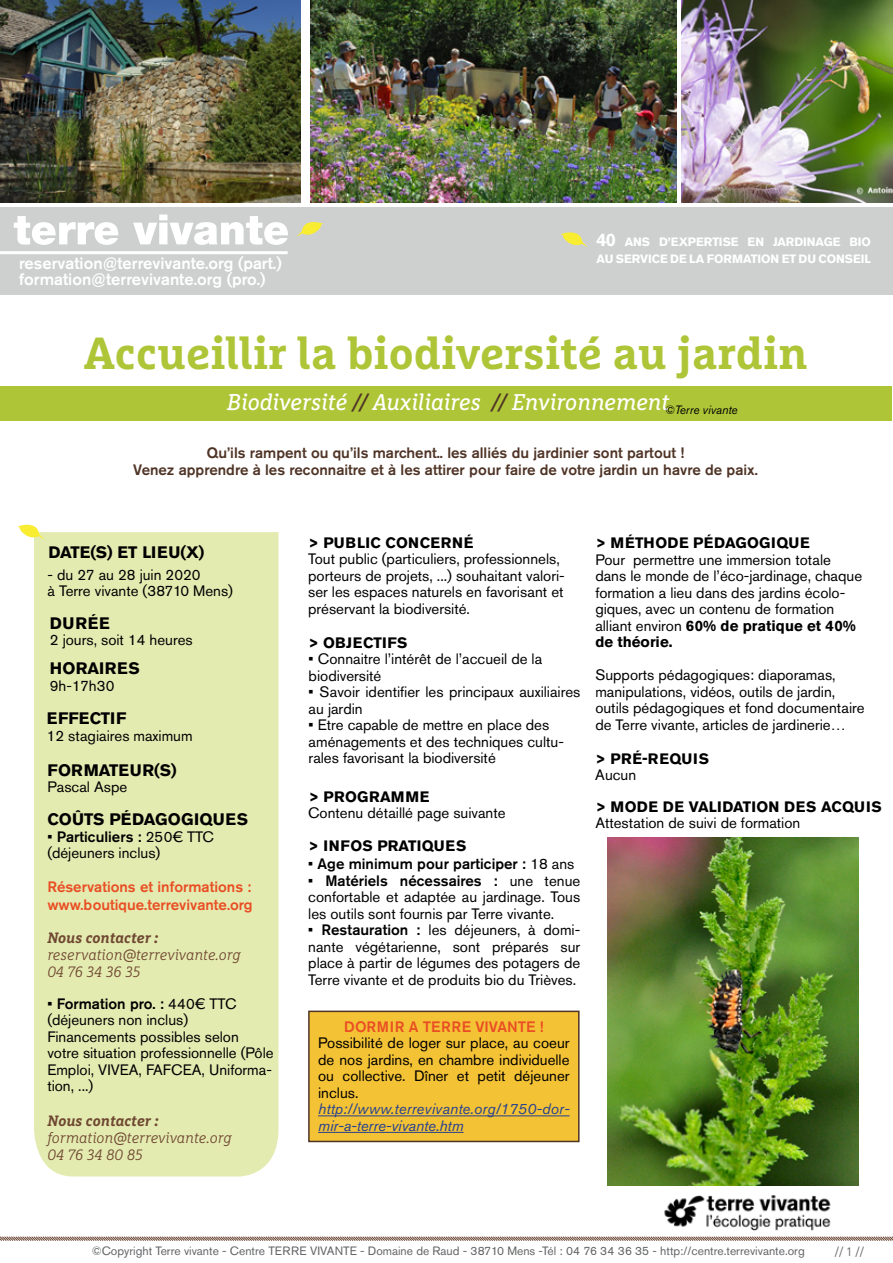
<style>
.page{position:relative;width:893px;height:1263px;background:#fff}
.page>*{position:absolute;margin:0;border:0;box-sizing:border-box;transform-origin:0 0}
.t1{font:700 45px "Marselis Slab Pro";color:#afc538}
.t2{font:italic 22.65px "Marselis Slab Pro";color:#fff}
.t3{font:500 16.5px "Akzidenz Grotesk Pro";color:#fff}
.t4{font:700 16.5px "Akzidenz Grotesk Pro";color:#000}
.t5{font:15px/16.5px "Akzidenz Grotesk Pro";color:#000}
.t6{font:500 15px/16.5px "Akzidenz Grotesk Pro";color:#4f3426;text-align:center}
.t7{font:500 15px/17.2px "Akzidenz Grotesk Pro";color:#e94e24}
.t8{font:italic 300 15px/17.2px "Marselis Slab Pro";color:#6f4831}
.t9{font:700 15px "Akzidenz Grotesk Pro";letter-spacing:.03em;color:#000}
.t10{font:italic 15px/16.5px "Akzidenz Grotesk Pro";letter-spacing:.01em;color:#25408f}
.t11{font:700 15px "Akzidenz Grotesk Pro";letter-spacing:.05em;color:#000}
.t12{font:500 15px "Akzidenz Grotesk Pro";color:#000}
.t13{font:italic 700 15px "Marselis Slab Pro";color:#6f4831}
.t14{font:12px "Akzidenz Grotesk Pro";color:#636466}
.t15{font:700 12px/17.1px "Akzidenz Grotesk Pro";color:#fff}
.t16{font:italic 12px "Akzidenz Grotesk Pro";color:#000}
.t17{font:12px "DIN Pro";color:#636466}
.s1{font-size:18px}
.s2{color:#4f3426}
.s3{font-weight:500}
.s4{font-weight:400}
.s5{font-weight:700}
</style>
<div class="page">
<img style="left:664px;top:1172px;width:195px;height:59px">
<img style="left:608px;top:837px;width:250px;height:349px">
<img style="left:682px;top:0;width:211px;height:202px">
<img style="left:0;top:0;width:300px;height:203px">
<img style="left:310px;top:0;width:366px;height:203px">
<svg style="left:0;top:1236px;width:893px;height:5px"></svg>
<div style="left:0;top:386px;width:891px;height:35px;background:#afc538"></div>
<div style="left:0;top:207px;width:893px;height:88px;background:#ced0d0"></div>
<svg style="left:296px;top:222px;width:28px;height:15px"></svg>
<svg style="left:14px;top:214px;width:274px;height:31px"></svg>
<hr style="left:0;top:251px;width:288px;height:3px;background:#fff">
<svg style="left:560px;top:232px;width:28px;height:15px"></svg>
<div style="left:34px;top:532px;width:244px;height:644px;background:#e4ebb1"></div>
<svg style="left:17px;top:524px;width:28px;height:18px"></svg>
<div style="left:309px;top:1011px;width:270px;height:130px;background:#f4c235"></div>
<hr style="left:318px;top:1115px;width:252px;height:1px;background:#25408f">
<hr style="left:318px;top:1132px;width:146px;height:1px;background:#25408f">
<div style="left:308px;top:1010px;width:272px;height:132px;border:2px solid #4f3426"></div>
<p class="t3" style="left:19px;top:252px;width:264px">reservation@terrevivante.org (part.)</p>
<p class="t3" style="left:19px;top:268px;width:248px">formation@terrevivante.org (pro.)</p>
<p class="t15" style="left:596px;top:233px;width:276px"><span class="s1">40</span> ANS D’EXPERTISE EN JARDINAG E BIO<br>AU SERVICE DE LA FORMA</p>
<p class="t15" style="left:751px;top:250px;width:77px">TION ET DU CONSEIL</p>
<h1 class="t1" style="left:84px;top:325px;width:725px">Accueillir la biodiversité au jardin</h1>
<h2 class="t2" style="left:227px;top:389px;width:444px">Biodiversité <span class="s2">//</span> Auxiliaires <span class="s2">//</span> Environnement</h2>
<p class="t6" style="left:133px;top:444px;width:626px">Qu’ils rampent ou qu’ils marchent.. les alliés du jardinier sont partout !<br>Venez apprendre à les reconnaitre et à les attirer pour faire de votre jardin un havre de paix.</p>
<p class="t16" style="left:665px;top:402px;width:74px">©Terre vivante</p>
<p class="t4" style="left:48px;top:541px;width:104px">DATE (S) ET LIEU</p>
<p class="t4" style="left:181px;top:541px;width:25px">(X)</p>
<p class="t5" style="left:48px;top:566px;width:187px">- du 27 au 28 juin 2020<br>à Terre vivante (38710 Mens)</p>
<p class="t4" style="left:50px;top:612px;width:50px">DURÉE</p>
<p class="t5" style="left:50px;top:631px;width:144px">2 jours, soit 14 heures</p>
<p class="t4" style="left:50px;top:658px;width:79px">HORAIRES</p>
<p class="t5" style="left:50px;top:677px;width:66px">9h-17h30</p>
<p class="t4" style="left:47px;top:708px;width:11px">EFFECTIF</p>
<p class="t5" style="left:47px;top:727px;width:147px">12 stagiaires maximum</p>
<p class="t4" style="left:48px;top:759px;width:74px">FORMATEU</p>
<p class="t4" style="left:142px;top:759px;width:36px">R(S)</p>
<p class="t5" style="left:48px;top:779px;width:81px">Pascal Aspe</p>
<p class="t4" style="left:47px;top:809px;width:159px">COÛTS PÉDAGOGIQUES</p>
<p class="t5" style="left:47px;top:828px;width:168px"><span class="s3">• Particuliers :</span> 250€ TTC (déjeuners inclus)</p>
<p class="t7" style="left:47px;top:878px;width:207px">Réservations et informations : www.boutique.terrevivante.org</p>
<p class="t13" style="left:47px;top:928px;width:112px">Nous contacter :</p>
<p class="t8" style="left:47px;top:945px;width:195px">reservation@terrevivante.org<br>04 76 34 36 35</p>
<p class="t5" style="left:47px;top:995px;width:228px"><span class="s3">• Formation pro. :</span> 440€ TTC (déjeuners non inclus)<br>Financements possibles selon votre situation professionnelle (Pôle<br>Emploi, VIVEA, FAFCEA, Uniforma&shy;tion, ...)</p>
<p class="t13" style="left:48px;top:1111px;width:112px">Nous contacter :</p>
<p class="t8" style="left:48px;top:1129px;width:185px">formation@terrevivante.org<br>04 76 34 80 85</p>
<p class="t9" style="left:308px;top:533px;width:167px">&gt; PUBLIC CONCERNÉ</p>
<p class="t5" style="left:308px;top:551px;width:258px">Tout public (particuliers, professionnels, porteurs de projets, ...) souhaitant valori&shy;ser les espaces naturels en favorisant et préservant la biodiversité.</p>
<p class="t9" style="left:308px;top:633px;width:101px">&gt; OBJECTIFS</p>
<p class="t5" style="left:309px;top:651px;width:235px"><span class="s3">•</span> Connaitre l’intérêt de l’accueil de la biodiversité</p>
<p class="t5" style="left:309px;top:684px;width:273px"><span class="s3">•</span> Savoir identifier les principaux auxiliaires au jardin</p>
<p class="t5" style="left:309px;top:717px;width:257px"><span class="s3">•</span> Etre capable de mettre en place des aménagements et des techniques cultu&shy;rales favorisant la biodiversité</p>
<p class="t9" style="left:308px;top:787px;width:121px">&gt; PROGRAMME</p>
<p class="t5" style="left:308px;top:805px;width:199px">Contenu détaillé page suivante</p>
<p class="t9" style="left:308px;top:836px;width:26px">&gt; INFOS</p>
<p class="t9" style="left:377px;top:836px;width:42px">PRATIQUES</p>
<p class="t12" style="left:308px;top:854px;width:268px">• Age minimum pour participer : <span class="s4">18 ans</span></p>
<p class="t5" style="left:308px;top:872px;width:274px;text-align:justify"><span class="s3">• Matériels nécessaires :</span> une tenue confortable et adaptée au jardinage. Tous les outils sont fournis par Terre vivante.</p>
<p class="t5" style="left:308px;top:921px;width:274px;text-align:justify"><span class="s3">• Restauration :</span> les déjeuners, à domi&shy;nante végétarienne, sont préparés sur place à partir de légumes des potagers de Terre vivante et de produits bio du Trièves.</p>
<p class="t7" style="left:344px;top:1018px;width:201px">DORMIR A TERRE VIVANTE !</p>
<p class="t5" style="left:318px;top:1035px;width:253px;text-align:justify">Possibilité de loger sur place, au coeur de nos jardins, en chambre individuelle ou collective. Dîner et petit déjeuner inclus.</p>
<p class="t10" style="left:318px;top:1100px;width:253px">http://www.terrevivante.org/1750-dor&shy;mir-a-terre-vivante.htm</p>
<p class="t9" style="left:595px;top:533px;width:216px">&gt; M ÉTHODE PÉDAGOG IQUE</p>
<p class="t5" style="left:595px;top:551px;width:268px">Pour permettre une immersion totale dans le monde de l’éco-jardinage, chaque formation a lieu dans des jardins écolo&shy;giques, avec un contenu de formation alliant environ <span class="s5">60% DE PRATIQUE ET 40% DE THÉORIE.</span></p>
<p class="t5" style="left:595px;top:667px;width:271px">Supports pédagogiques: diaporamas, manipulations, vidéos, outils de jardin, outils pédagogiques et fond documentaire de Terre vivante, articles de jardinerie…</p>
<p class="t11" style="left:595px;top:749px;width:115px">&gt; PRÉ-REQUIS</p>
<p class="t5" style="left:595px;top:766px;width:42px">Aucun</p>
<p class="t11" style="left:595px;top:797px;width:288px">&gt; MODE DE VALIDATION DES ACQUIS</p>
<p class="t5" style="left:595px;top:815px;width:207px">Attestation de suivi de formation</p>
<p class="t14" style="left:92px;top:1243px;width:715px">©Copyright Terre vivante - Centre TERRE VIVANTE - Domaine de Raud - 38710 Mens -Tél : 04 76 34 36 35 - http://centre.terrevivante.org</p>
<p class="t17" style="left:835px;top:1243px;width:31px">// 1 //</p>
</div>
